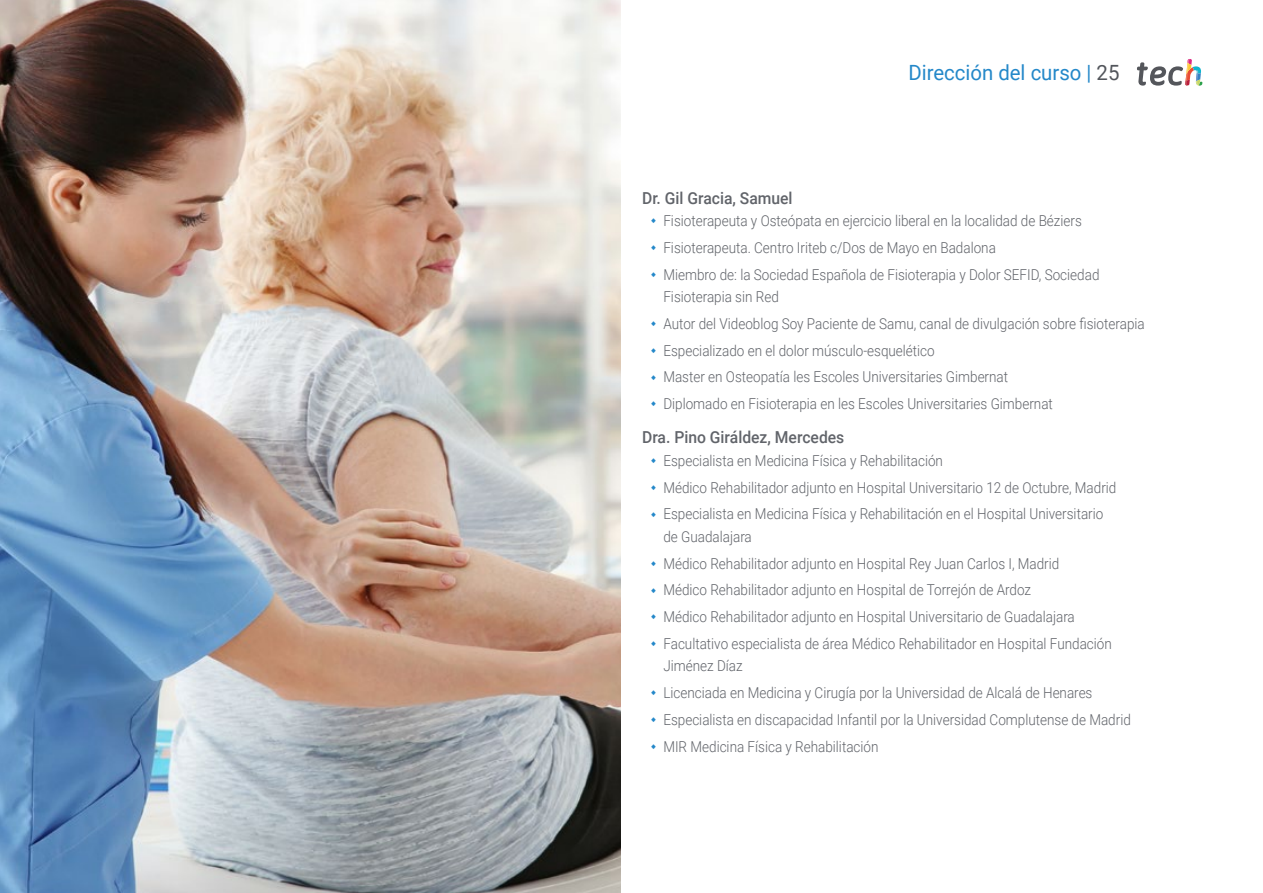
<style>
.page{position:relative;width:1263px;height:893px;background:#fff}
.page>*{position:absolute;margin:0;border:0;box-sizing:border-box;transform-origin:0 0}
.t1{font:21px "Roboto";color:#2488c9}
.t2{font:500 16.5px "Roboto";color:#61646a;scale:.95 1}
.t3{font:300 15px/26.7px "Roboto";color:#61646a;scale:.9 1}
.s1{color:#52555b}
</style>
<div class="page">
<svg style="left:1137px;top:59px;width:65px;height:27px"></svg>
<img style="left:0;top:0;width:621px;height:893px">
<h1 class="t1" style="left:908px;top:57px;width:213px">Dirección del curso | <span class="s1">25</span></h1>
<p class="t2" style="left:642px;top:186px;width:160px">Dr. Gil Gracia, Samuel</p>
<p class="t3" style="left:663px;top:207px;width:486px">Fisioterapeuta y Osteópata en ejercicio liberal en la localidad de Béziers<br>Fisioterapeuta. Centro Iriteb c/Dos de Mayo en Badalona<br>Miembro de: la Sociedad Española de Fisioterapia y Dolor SEFID, Sociedad</p>
<p class="t3" style="left:663px;top:283px;width:536px">Fisioterapia sin Red<br>Autor del Videoblog Soy Paciente de Samu, canal de divulgación sobre fisioterapia Especializado en el dolor músculo-esquelético<br>Master en Osteopatía les Escoles Universitaries Gimbernat<br>Diplomado en Fisioterapia en les Escoles Universitaries Gimbernat</p>
<p class="t2" style="left:642px;top:426px;width:214px">Dra. Pino Giráldez, Mercedes</p>
<p class="t3" style="left:663px;top:446px;width:505px">Especialista en Medicina Física y Rehabilitación<br>Médico Rehabilitador adjunto en Hospital Universitario 12 de Octubre, Madrid<br>Especialista en Medicina Física y Rehabilitación en el Hospital Universitario</p>
<p class="t3" style="left:663px;top:523px;width:500px">de Guadalajara<br>Médico Rehabilitador adjunto en Hospital Rey Juan Carlos I, Madrid<br>Médico Rehabilitador adjunto en Hospital de Torrejón de Ardoz<br>Médico Rehabilitador adjunto en Hospital Universitario de Guadalajara Facultativo especialista de área Médico Rehabilitador en Hospital Fundación</p>
<p class="t3" style="left:663px;top:652px;width:521px">Jiménez Díaz<br>Licenciada en Medicina y Cirugía por la Universidad de Alcalá de Henares Especialista en discapacidad Infantil por la Universidad Complutense de Madrid MIR Medicina Física y Rehabilitación</p>
</div>
